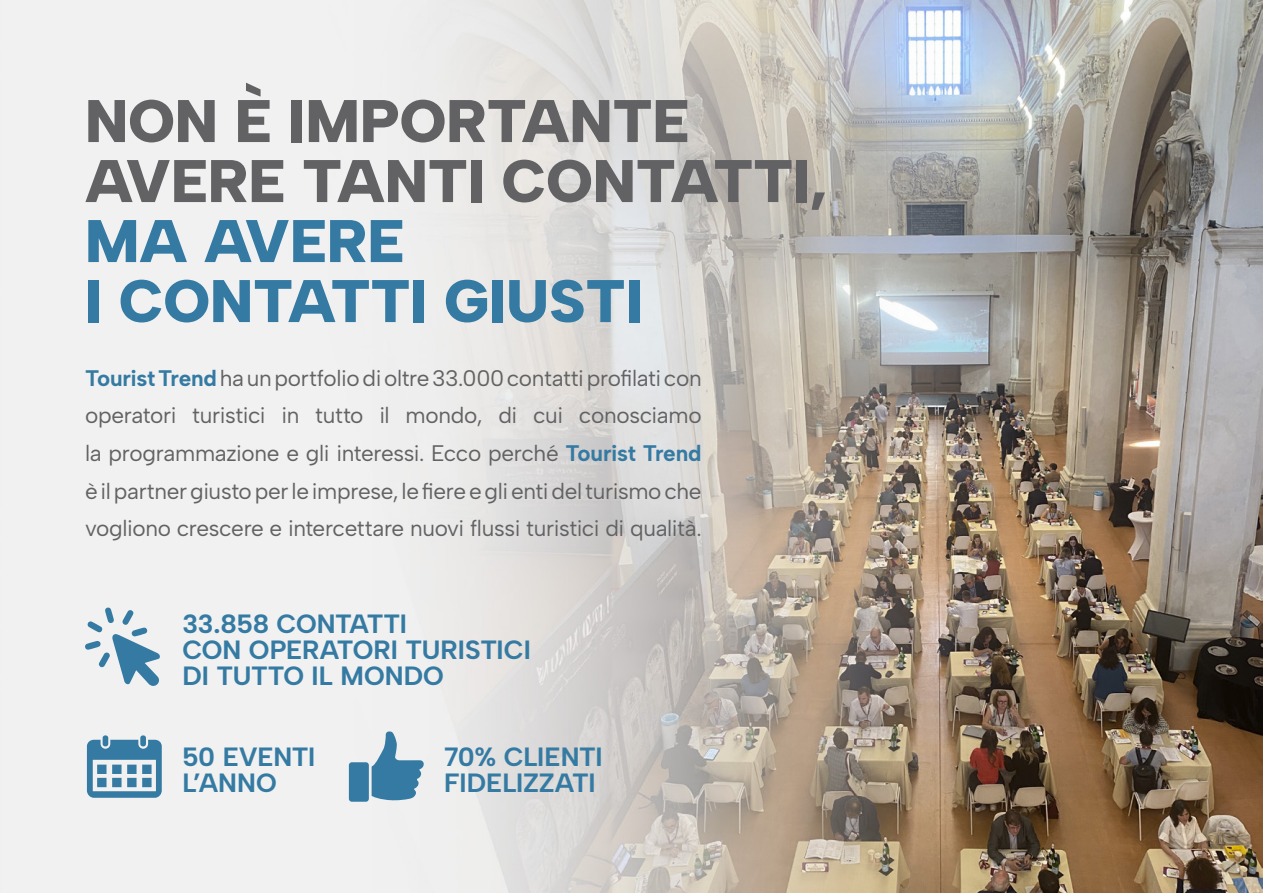
<style>
.page{position:relative;width:1263px;height:893px;background:#fff}
.page>*{position:absolute;margin:0;border:0;box-sizing:border-box;transform-origin:0 0}
.t1{font:900 60px/60px "Albert Sans";color:#626264}
.t2{font:900 60px/60px "Albert Sans";color:#347aa2}
.t3{font:700 26.4px/26.4px "Albert Sans";letter-spacing:-.005em;color:#347aa2}
.t4{font:22.5px/37.5px "Albert Sans";letter-spacing:-.02em;color:#626264;text-align:justify}
.s1{font-weight:700;color:#347aa2}
</style>
<div class="page">
<img style="left:0;top:0;width:1263px;height:893px">
<svg style="left:85px;top:608px;width:75px;height:78px"></svg>
<svg style="left:87px;top:735px;width:75px;height:63px"></svg>
<svg style="left:349px;top:731px;width:75px;height:71px"></svg>
<h1 class="t1" style="left:85px;top:91px;width:744px">NON È IMPORTANTE<br>AVERE TANTI CONTATTI,</h1>
<h1 class="t2" style="left:85px;top:211px;width:559px">MA AVERE<br>I CONTATTI GIUSTI</h1>
<p class="t4" style="left:85px;top:359px;width:618px"><span class="s1">Tourist Trend</span> ha un portfolio di oltre 33.000 contatti profilati con operatori turistici in tutto il mondo, di cui conosciamo la programmazione e gli interessi. Ecco perché <span class="s1">Tourist Trend </span>è il partner giusto per le imprese, le fiere e gli enti del turismo che vogliono crescere e intercettare nuovi flussi turistici di qualità.</p>
<p class="t3" style="left:182px;top:610px;width:350px">33.858 CONTATTI<br>CON OPERATORI TURISTICI<br>DI TUTTO IL MONDO</p>
<p class="t3" style="left:182px;top:744px;width:134px">50 EVENTI<br>L’ANNO</p>
<p class="t3" style="left:444px;top:744px;width:160px">70% CLIENTI<br>FIDELIZZATI</p>
</div>
